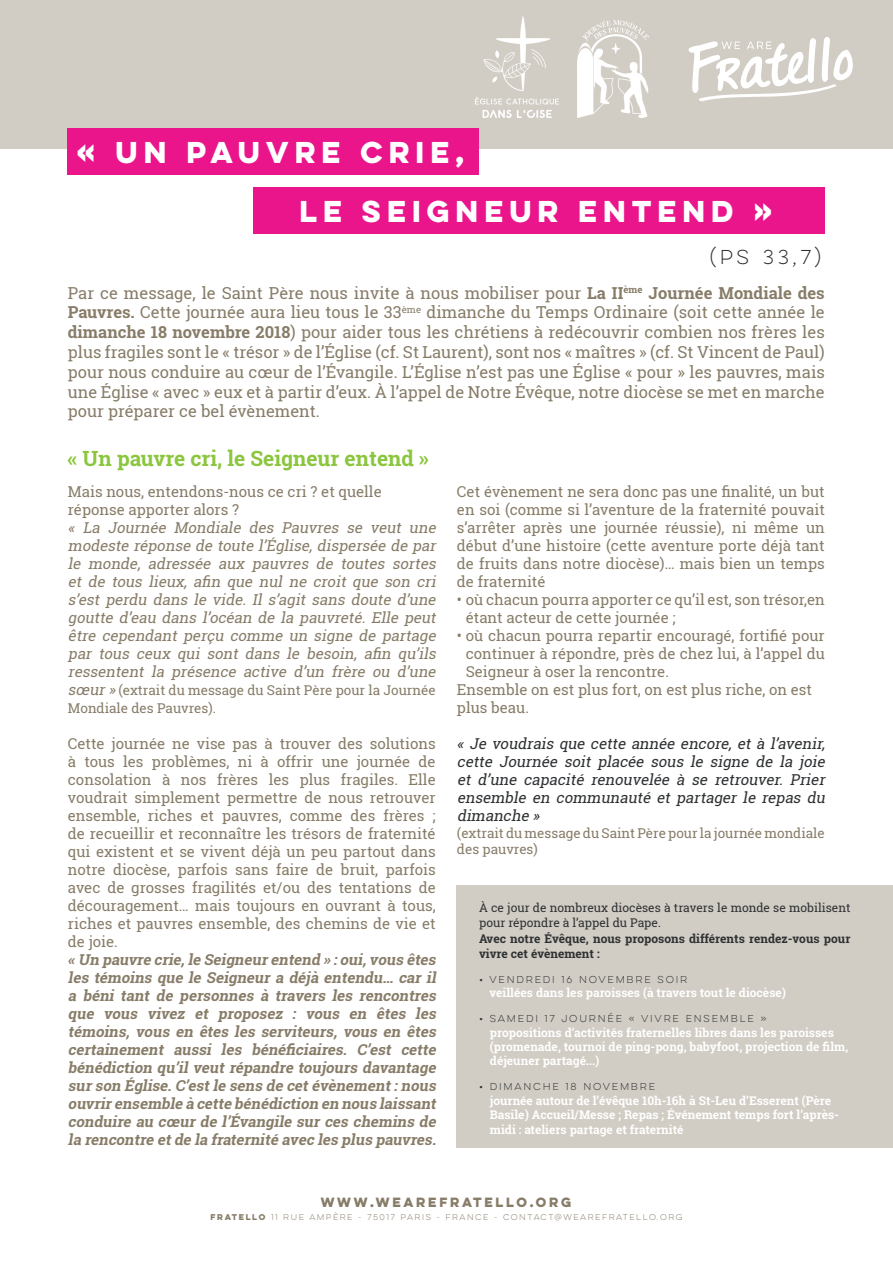
<style>
.page{position:relative;width:893px;height:1263px;background:#fff}
.page>*{position:absolute;margin:0;border:0;box-sizing:border-box;transform-origin:0 0}
.t1{font:700 27px "Lulo Clean One";color:#fff}
.t2{font:700 21px "Roboto Slab";color:#8bc63e}
.t3{font:18px "Lulo Clean One";color:#2e3133}
.t4{font:16.5px/19.8px "Roboto Slab";color:#877c68;text-align:justify}
.t5{font:15px/18px "Roboto Slab";color:#877c68}
.t6{font:italic 700 15px/18px "Roboto Slab";color:#877c68;text-align:justify}
.t7{font:italic 15px/18px "Roboto Slab";color:#877c68;text-align:justify}
.t8{font:italic 15px/18px "Roboto Slab";color:#2e3133;text-align:justify}
.t9{font:13.5px/18px "Roboto Slab";color:#877c68}
.t10{font:700 12px/14.4px "Roboto Slab";color:#fff}
.t11{font:12px/14.4px "Roboto Slab";color:#2e3133}
.t12{font:700 12px/14.4px "Roboto Slab";color:#2e3133}
.t13{font:700 12px "Lulo Clean One";color:#877c68}
.t14{font:9px "Lulo Clean One";color:#2e3133}
.t15{font:7.5px "Lulo Clean One";color:#877c68}
.s1{font-weight:700}
.s2{font-style:italic;font-size:15px}
</style>
<div class="page">
<div style="left:457px;top:885px;width:436px;height:263px;background:#d1ccc4"></div>
<div style="left:0;top:0;width:893px;height:149px;background:#d1ccc4"></div>
<img style="left:578px;top:21px;width:70px;height:96px">
<svg style="left:689px;top:37px;width:164px;height:64px"></svg>
<div style="left:253px;top:187px;width:572px;height:46px;background:#ea148b"></div>
<div style="left:68px;top:128px;width:411px;height:47px;background:#ea148b"></div>
<img style="left:476px;top:16px;width:82px;height:101px">
<h1 class="t1" style="left:77px;top:131px;width:395px">« U N PAUVRE CRIE,</h1>
<h1 class="t1" style="left:299px;top:190px;width:480px">LE SEIGNEUR ENTEND »</h1>
<p class="t3" style="left:710px;top:245px;width:116px">(PS 33,7)</p>
<p class="t4" style="left:68px;top:282px;width:758px">Par ce message, le Saint Père nous invite à nous mobiliser pour <span class="s1">La II</span><sup>ème</sup> <span class="s1">Journée Mondiale des Pauvres.</span> Cette journée aura lieu tous le 33<sup>ème</sup> dimanche du Temps Ordinaire (soit cette année le <span class="s1">dimanche 18 novembre 2018</span>) pour aider tous les chrétiens à redécouvrir combien nos frères les plus fragiles sont le « trésor » de l’Église (cf. St Laurent), sont nos « maîtres » (cf. St Vincent de Paul) pour nous conduire au cœur de l’Évangile. L’Église n’est pas une Église « pour » les pauvres, mais une Église « avec » eux et à partir d’eux. À l’appel de Notre Évêque, notre diocèse se met en marche pour préparer ce bel évènement.</p>
<h2 class="t2" style="left:68px;top:444px;width:363px">« Un pauvre cri, le Seigneur entend »</h2>
<p class="t5" style="left:68px;top:483px;width:315px">Mais nous, entendons-nous ce cri ? et quelle réponse apporter alors ?</p>
<p class="t7" style="left:68px;top:519px;width:373px">« La Journée Mondiale des Pauvres se veut une modeste réponse de toute l’Église, dispersée de par le monde, adressée aux pauvres de toutes sortes et de tous lieux, afin que nul ne croit que son cri s’est perdu dans le vide. Il s’agit sans doute d’une goutte d’eau dans l’océan de la pauvreté. Elle peut être cependant perçu comme un signe de partage par tous ceux qui sont dans le besoin, afin qu’ils ressentent la présence active d’un frère ou d’une</p>
<p class="t9" style="left:68px;top:681px;width:369px"><span class="s2">sœur»</span> (extrait du message du Saint Père pour la Journée<br>Mondiale des Pauvres).</p>
<p class="t5" style="left:68px;top:735px;width:369px;text-align:justify">Cette journée ne vise pas à trouver des solutions à tous les problèmes, ni à offrir une journée de consolation à nos frères les plus fragiles. Elle voudrait simplement permettre de nous retrouver ensemble, riches et pauvres, comme des frères ; de recueillir et reconnaître les trésors de fraternité qui existent et se vivent déjà un peu partout dans notre diocèse, parfois sans faire de bruit, parfois avec de grosses fragilités et/ou des tentations de découragement… mais toujours en ouvrant à tous, riches et pauvres ensemble, des chemins de vie et de joie.</p>
<p class="t6" style="left:68px;top:951px;width:373px">« Un pauvre crie,le Seigneurentend » :oui,vous êtes les témoins que le Seigneur a déjà entendu… car il a béni tant de personnes à travers les rencontres que vous vivez et proposez : vous en êtes les témoins, vous en êtes les serviteurs, vous en êtes certainement aussi les bénéficiaires. C’est cette bénédiction qu’il veut répandre toujours davantage surson Église.C’estle sens de cetévènement:nous ouvrirensemble à cette bénédiction en nous laissant conduire au cœur de l’Évangile sur ces chemins de la rencontre etde la fraternité avec les plus pauvres.</p>
<p class="t5" style="left:457px;top:483px;width:369px;text-align:justify">Cet évènement ne sera donc pas une finalité, un but en soi (comme si l’aventure de la fraternité pouvait s’arrêter après une journée réussie), ni même un début d’une histoire (cette aventure porte déjà tant de fruits dans notre diocèse)… mais bien un temps de fraternité</p>
<p class="t5" style="left:466px;top:591px;width:360px;text-indent:-9px">• où chacun pourra apporter ce qu’il est, son trésor,en étant acteur de cette journée ;</p>
<p class="t5" style="left:457px;top:627px;width:369px">• où chacun pourra repartir encouragé, fortifié pour</p>
<p class="t5" style="left:466px;top:645px;width:360px">continuer à répondre, près de chez lui, à l’appel du</p>
<p class="t5" style="left:466px;top:663px;width:205px">Seigneur à oser la rencontre.</p>
<p class="t5" style="left:457px;top:681px;width:357px">Ensemble on est plus fort, on est plus riche, on est</p>
<p class="t5" style="left:457px;top:699px;width:73px">plus beau.</p>
<p class="t8" style="left:457px;top:735px;width:373px">« Je voudrais que cette année encore, et à l’avenir, cette Journée soit placée sous le signe de la joie et d’une capacité renouvelée à se retrouver. Prier ensemble en communauté et partager le repas du dimanche »</p>
<p class="t9" style="left:457px;top:824px;width:369px;line-height:16.2px">(extrait du message du Saint Père pour la journée mondiale des pauvres)</p>
<p class="t11" style="left:479px;top:901px;width:373px">À ce jour de nombreux diocèses à travers le monde se mobilisent pour répondre à l’appel du Pape.</p>
<p class="t12" style="left:479px;top:931px;width:373px">Avec notre Évêque, nous proposons différents rendez-vous pour vivre cet évènement :</p>
<p class="t14" style="left:479px;top:973px;width:211px">• VENDREDI 16 NOVEMBRE SOIR</p>
<p class="t10" style="left:489px;top:985px;width:298px">veillées dans les paroisses (à travers tout le diocèse)</p>
<p class="t14" style="left:479px;top:1012px;width:291px">• SAMEDI 17 JOURNÉE « VIVRE ENSEMBLE »</p>
<p class="t10" style="left:490px;top:1025px;width:360px">propositions d’activités fraternelles libres dans les paroisses (promenade, tournoi de ping-pong, babyfoot, projection de film, déjeuner partagé...)</p>
<p class="t14" style="left:479px;top:1080px;width:179px">• DIMANCHE 18 NOVEMBRE</p>
<p class="t10" style="left:490px;top:1093px;width:351px">journée autour de l’évêque 10h-16h à St-Leu d’Esserent (Père<br>Basile) Accueil/Messe ; Repas ; Événement temps fort l’après&shy;midi : ateliers partage et fraternité</p>
<p class="t13" style="left:321px;top:1193px;width:255px">WWW.WEAREFRATELLO.ORG</p>
<p class="t15" style="left:211px;top:1212px;width:475px"><span class="s1">FRATELLO</span> 11 RUE AMPÈRE - 75017 PARIS - FRANCE - CONTACT@WEAREFRATELLO.ORG</p>
</div>
